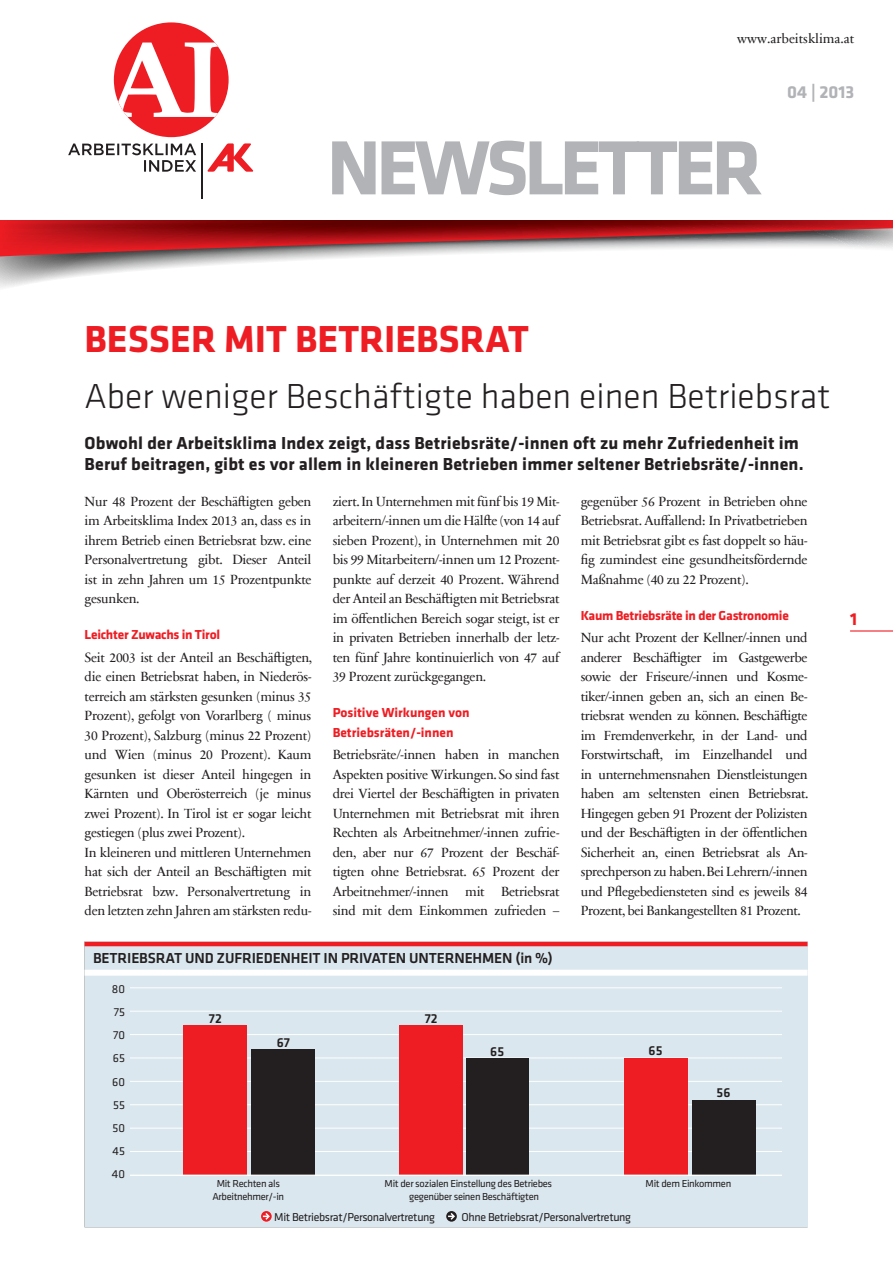
<style>
.page{position:relative;width:893px;height:1262px;background:#fff}
.page>*{position:absolute;margin:0;border:0;box-sizing:border-box;transform-origin:0 0}
.t1{font:700 79.5px "Klavika Basic";letter-spacing:-.055em;color:#b2b3b7}
.t2{font:700 39px "Klavika Basic";color:#ee1d23}
.t3{font:300 36px "Klavika Basic";color:#231f20}
.t4{font:700 18px/21.6px "Klavika Basic";letter-spacing:.01em;color:#231f20}
.t5{font:700 18px "Klavika Basic";color:#b2b3b7}
.t6{font:700 18px "Klavika Basic";color:#ee1d23}
.t7{font:500 15px "Klavika Basic";letter-spacing:-.01em;color:#231f20}
.t8{font:13.5px/19.5px "Sabon Next Com";letter-spacing:-.02em;color:#231f20;text-align:justify}
.t9{font:700 13.5px "Klavika Basic";letter-spacing:-.02em;color:#ee1d23}
.t10{font:700 13.5px/19.5px "Klavika Basic";color:#ee1d23}
.t11{font:13.5px "Sabon Next Com";color:#231f20}
.t12{font:500 13.5px "Klavika Basic";color:#231f20}
.t13{font:12px/23.2px "Klavika Basic";color:#231f20;text-align:justify}
.t14{font:11.85px "Klavika Basic";letter-spacing:-.03em;color:#231f20}
.t15{font:10.5px/12.6px "Klavika Basic";letter-spacing:-.03em;color:#231f20;text-align:center}
</style>
<div class="page">
<div style="left:85px;top:941px;width:722px;height:286px;background:#dae7ee"></div>
<hr style="left:85px;top:942px;width:722px;height:4px;background:#ee1d23">
<div style="left:85px;top:970px;width:722px;height:6px;background:#fff"></div>
<hr style="left:110px;top:1151px;width:672px;height:1px;background:#fff">
<hr style="left:110px;top:1128px;width:672px;height:1px;background:#fff">
<hr style="left:110px;top:1104px;width:672px;height:1px;background:#fff">
<hr style="left:110px;top:1081px;width:672px;height:1px;background:#fff">
<hr style="left:110px;top:1058px;width:672px;height:1px;background:#fff">
<hr style="left:110px;top:1034px;width:672px;height:1px;background:#fff">
<hr style="left:110px;top:1011px;width:672px;height:1px;background:#fff">
<hr style="left:110px;top:987px;width:672px;height:1px;background:#fff">
<svg style="left:261px;top:1211px;width:11px;height:11px"></svg>
<svg style="left:263px;top:1213px;width:7px;height:7px"></svg>
<svg style="left:446px;top:1211px;width:11px;height:11px"></svg>
<svg style="left:448px;top:1213px;width:7px;height:7px"></svg>
<div style="left:466px;top:1058px;width:62px;height:117px;background:#231f20"></div>
<div style="left:183px;top:1026px;width:64px;height:149px;background:#ee1d23"></div>
<div style="left:251px;top:1049px;width:64px;height:126px;background:#231f20"></div>
<div style="left:399px;top:1026px;width:64px;height:149px;background:#ee1d23"></div>
<div style="left:624px;top:1058px;width:63px;height:117px;background:#ee1d23"></div>
<div style="left:692px;top:1100px;width:63px;height:75px;background:#231f20"></div>
<hr style="left:110px;top:1175px;width:672px;height:1px;background:#fff">
<div style="left:91px;top:984px;width:38px;height:194px;background:#dae7ee"></div>
<div style="left:114px;top:22px;width:115px;height:115px;background:#ee1d23;border-radius:50%"></div>
<svg style="left:114px;top:43px;width:106px;height:74px"></svg>
<svg style="left:207px;top:143px;width:46px;height:29px"></svg>
<hr style="left:201px;top:143px;width:2px;height:55px;background:#231f20">
<svg style="left:68px;top:143px;width:128px;height:29px"></svg>
<svg style="left:0;top:256px;width:379px;height:32px"></svg>
<svg style="left:0;top:220px;width:893px;height:36px;background:#ac5154"></svg>
<hr style="left:850px;top:630px;width:43px;height:2px;background:#ee1d23">
<p class="t11" style="left:737px;top:28px;width:119px">www.arbeitsklima.at</p>
<h1 class="t1" style="left:327px;top:110px;width:437px">NEWSLETTER</h1>
<h3 class="t5" style="left:787px;top:79px;width:69px">04 | 2013</h3>
<h2 class="t2" style="left:85px;top:311px;width:446px">BESSER MIT BETRIEBSRAT</h2>
<h3 class="t3" style="left:85px;top:374px;width:747px">Aber weniger Beschäftigte haben einen Betriebsrat</h3>
<h3 class="t4" style="left:85px;top:431px;width:720px">Obwohl der Arbeitsklima Index zeigt, dass Betriebsräte/-innen oft zu mehr Zufriedenheit im<br>Beruf beitragen, gibt es vor allem in kleineren Betrieben immer seltener Betriebsräte/-innen.</h3>
<p class="t8" style="left:85px;top:491px;width:228px">Nur 48 Prozent der Beschäftigten geben im Arbeitsklima Index 2013 an, dass es in ihrem Betrieb einen Betriebsrat bzw. eine Personalvertretung gibt. Dieser Anteil ist in zehn Jahren um 15 Prozentpunkte gesunken.</p>
<p class="t9" style="left:85px;top:625px;width:137px">Leichter Zuwachs in Tirol</p>
<p class="t8" style="left:85px;top:647px;width:229px;text-align:left">Seit 2003 ist der Anteil an Beschäftigten, die einen Betriebsrat haben, in Niederös&shy;terreich am stärksten gesunken (minus 35<br>Prozent), gefolgt von Vorarlberg ( minus 30 Prozent), Salzburg (minus 22 Prozent) und Wien (minus 20 Prozent). Kaum gesunken ist dieser Anteil hingegen in Kärnten und Oberösterreich (je minus zwei Prozent). In Tirol ist er sogar leicht gestiegen (plus zwei Prozent).<br>In kleineren und mittleren Unternehmen hat sich der Anteil an Beschäftigten mit Betriebsrat bzw. Personalvertretung in den letzten zehn Jahren am stärksten redu-</p>
<p class="t8" style="left:333px;top:491px;width:228px">ziert. In Unternehmen mit fünf bis 19 Mit&shy;arbeitern/-innen um die Hälfte (von 14 auf sieben Prozent), in Unternehmen mit 20 bis 99 Mitarbeitern/-innen um 12 Prozent&shy;punkte auf derzeit 40 Prozent. Während der Anteil an Beschäftigten mit Betriebsrat im öffentlichen Bereich sogar steigt, ist er in privaten Betrieben innerhalb der letz&shy;ten fünf Jahre kontinuierlich von 47 auf 39 Prozent zurückgegangen.</p>
<p class="t10" style="left:333px;top:702px;width:138px">Positive Wirkungen von<br>Betriebsräten/-innen</p>
<p class="t8" style="left:333px;top:744px;width:228px">Betriebsräte/-innen haben in manchen Aspekten positive Wirkungen. So sind fast drei Viertel der Beschäftigten in privaten Unternehmen mit Betriebsrat mit ihren Rechten als Arbeitnehmer/-innen zufrie&shy;den, aber nur 67 Prozent der Beschäf&shy;tigten ohne Betriebsrat. 65 Prozent der Arbeitnehmer/-innen mit Betriebsrat sind mit dem Einkommen zufrieden –</p>
<p class="t7" style="left:93px;top:947px;width:461px">BETRIEBSRAT UND ZUFRIEDENHEIT IN PRIVATEN UNTERNEHMEN (IN %)</p>
<p class="t13" style="left:112px;top:977px;width:15px">80<br>75<br>70<br>65<br>60<br>55<br>50<br>45<br>40</p>
<p class="t12" style="left:209px;top:1009px;width:14px">72</p>
<p class="t12" style="left:277px;top:1033px;width:15px">67</p>
<p class="t15" style="left:212px;top:1177px;width:73px">Mit Rechten als<br>Arbeitnehmer/-in</p>
<p class="t12" style="left:425px;top:1009px;width:14px">72</p>
<p class="t12" style="left:490px;top:1042px;width:15px">65</p>
<p class="t15" style="left:409px;top:1177px;width:144px;text-align:left;text-indent:-25px">Mit der sozialen Einstellung des Betriebes gegenüber seinen Beschäftigten</p>
<p class="t8" style="left:581px;top:491px;width:228px">gegenüber 56 Prozent in Betrieben ohne Betriebsrat. Auffallend: In Privatbetrieben mit Betriebsrat gibt es fast doppelt so häu&shy;fig zumindest eine gesundheitsfördernde Maßnahme (40 zu 22 Prozent).</p>
<p class="t9" style="left:581px;top:605px;width:210px">Kaum Betriebsräte in der Gastronomie</p>
<p class="t8" style="left:581px;top:627px;width:229px">Nur acht Prozent der Kellner/-innen und anderer Beschäftigter im Gastgewerbe sowie der Friseure/-innen und Kosme&shy;tiker/-innen geben an, sich an einen Be&shy;triebsrat wenden zu können. Beschäftigte im Fremdenverkehr, in der Land- und Forstwirtschaft, im Einzelhandel und in unternehmensnahen Dienstleistungen haben am seltensten einen Betriebsrat.<br>Hingegen geben 91 Prozent der Polizisten und der Beschäftigten in der öffentlichen Sicherheit an, einen Betriebsrat als An&shy;sprechperson zu haben. Bei Lehrern/-innen und Pflegebediensteten sind es jeweils 84<br>Prozent, bei Bankangestellten 81 Prozent.</p>
<p class="t12" style="left:648px;top:1042px;width:15px">65</p>
<p class="t12" style="left:716px;top:1083px;width:15px">56</p>
<p class="t15" style="left:646px;top:1177px;width:87px">Mit dem Einkommen</p>
<p class="t14" style="left:274px;top:1209px;width:162px">Mit Betriebsrat/Personalvertretung</p>
<p class="t14" style="left:462px;top:1209px;width:171px">Ohne Betriebsrat/Personalvertretung</p>
<h3 class="t6" style="left:850px;top:606px;width:9px">1</h3>
</div>
